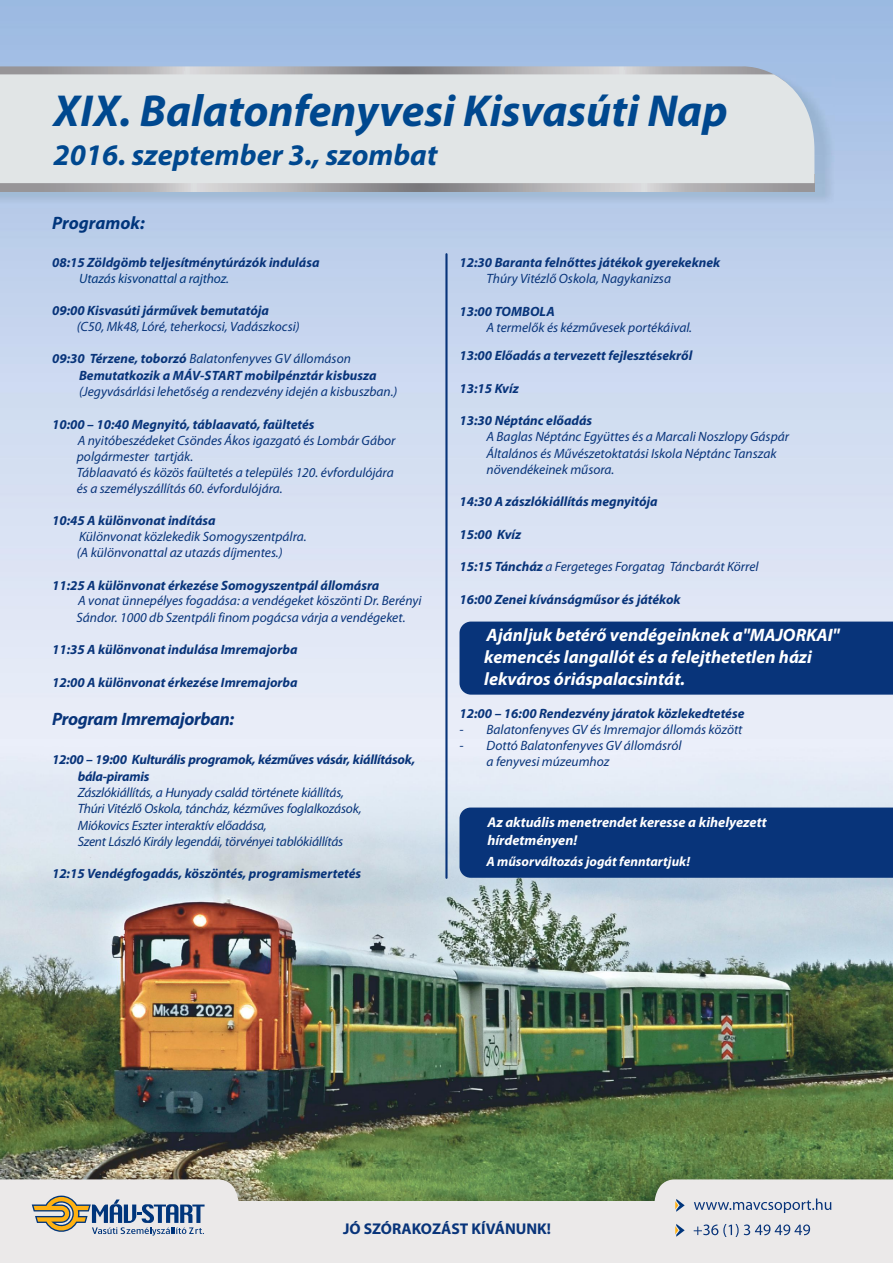
<style>
.page{position:relative;width:893px;height:1263px;background:#fff}
.page>*{position:absolute;margin:0;border:0;box-sizing:border-box;transform-origin:0 0}
.t1{font:italic 700 45px "Myriad Pro";color:#00488f}
.t2{font:italic 700 30px "Myriad Pro";color:#00488f}
.t3{font:italic 700 18px/22.3px "Myriad Pro";color:#fff}
.t4{font:italic 700 18px "Myriad Pro";letter-spacing:-.02em;color:#08347a}
.t5{font:italic 700 18px "Myriad Pro";color:#00357b}
.t6{font:700 15.6px "Myriad Pro";color:#08347a}
.t7{font:italic 700 14.25px/17.6px "Myriad Pro";color:#fff}
.t8{font:italic 13.5px/16.3px "Myriad Pro";color:#08347a}
.t9{font:italic 700 13.5px/16.7px "Myriad Pro";color:#08347a}
.t10{font:italic 13.5px/16.3px "Myriad Pro";letter-spacing:-.02em;color:#08347a}
.t11{font:italic 700 13.5px/16.7px "Myriad Pro";letter-spacing:-.02em;color:#08347a}
.t12{font:italic 700 13.5px "Myriad Pro";color:#fff}
.t13{font:italic 13.5px "Myriad Pro";letter-spacing:-.01em;color:#00357b}
.s1{font-weight:400}
.s2{font-weight:700}
</style>
<div class="page">
<img style="left:0;top:1069px;width:893px;height:101px">
<img style="left:0;top:0;width:893px;height:1069px">
<div style="left:459px;top:621px;width:434px;height:74px;background:#08347a"></div>
<div style="left:459px;top:807px;width:434px;height:71px;background:#08347a"></div>
<img style="left:0;top:70px;width:834px;height:135px">
<svg style="left:0;top:66px;width:787px;height:8px"></svg>
<svg style="left:0;top:183px;width:814px;height:8px"></svg>
<div style="left:0;top:74px;width:814px;height:109px;background:#e1e5e6"></div>
<img style="left:0;top:1170px;width:893px;height:31px">
<div style="left:0;top:1201px;width:893px;height:62px;background:#ebe9e9"></div>
<svg style="left:0;top:1179px;width:239px;height:57px"></svg>
<hr style="left:445px;top:254px;width:3px;height:624px;background:#08347a">
<svg style="left:654px;top:1179px;width:239px;height:58px"></svg>
<h1 class="t1" style="left:54px;top:92px;width:675px">XIX. Balatonfenyvesi Kisvasúti Nap</h1>
<h2 class="t2" style="left:53px;top:142px;width:385px">2016. szeptember 3., szombat</h2>
<h3 class="t5" style="left:52px;top:216px;width:94px">Programok:</h3>
<p class="t9" style="left:52px;top:255px;width:269px">08:15 Zöldgömb teljesítménytúrázók indulása</p>
<p class="t13" style="left:79px;top:273px;width:151px">Utazás kisvonattal a rajthoz.</p>
<p class="t9" style="left:52px;top:303px;width:218px">09:00 Kisvasúti járművek bemutatója</p>
<p class="t8" style="left:77px;top:319px;width:224px">(C50, Mk48, Lóré, teherkocsi, Vadászkocsi)</p>
<p class="t9" style="left:79px;top:352px;width:299px;text-indent:-27px">09:30 Térzene, toborzó <span class="s1">Balatonfenyves GV állomáson<br></span>Bemutatkozik a MÁV-START mobilpénztár kisbusza</p>
<p class="t8" style="left:79px;top:385px;width:320px">(Jegyvásárlási lehetőség a rendezvény idején a kisbuszban.)</p>
<p class="t9" style="left:52px;top:417px;width:264px">10:00 – 10:40 Megnyitó, táblaavató, faültetés</p>
<p class="t8" style="left:77px;top:433px;width:320px">A nyitóbeszédeket Csöndes Ákos igazgató és Lombár Gábor polgármester tartják.<br>Táblaavató és közös faültetés a település 120. évfordulójára és a személyszállítás 60. évfordulójára.</p>
<p class="t9" style="left:52px;top:513px;width:165px">10:45 A különvonat indítása</p>
<p class="t8" style="left:77px;top:529px;width:231px">Különvonat közlekedik Somogyszentpálra. (A különvonattal az utazás díjmentes.)</p>
<p class="t9" style="left:52px;top:578px;width:329px">11:25 A különvonat érkezése Somogyszentpál állomásra</p>
<p class="t8" style="left:76px;top:594px;width:347px">A vonat ünnepélyes fogadása: a vendégeket köszönti Dr. Berényi<br>Sándor. 1000 db Szentpáli finom pogácsa várja a vendégeket.</p>
<p class="t9" style="left:52px;top:642px;width:247px">11:35 A különvonat indulása Imremajorba</p>
<p class="t9" style="left:52px;top:675px;width:247px">12:00 A különvonat érkezése Imremajorba</p>
<h3 class="t4" style="left:52px;top:711px;width:184px">Program Imremajorban:</h3>
<p class="t11" style="left:78px;top:752px;width:339px;text-indent:-26px">12:00 – 19:00 Kulturális programok, kézműves vásár, kiállítások, bála-piramis</p>
<p class="t10" style="left:78px;top:786px;width:285px">Zászlókiállítás, a Hunyady család története kiállítás, Thúri Vitézlő Oskola, táncház, kézműves foglalkozások, Miókovics Eszter interaktív előadása,<br>Szent László Király legendái, törvényei tablókiállítás</p>
<p class="t9" style="left:52px;top:866px;width:311px">12:15 Vendégfogadás, köszöntés, programismertetés</p>
<p class="t9" style="left:459px;top:255px;width:262px">12:30 Baranta felnőttes játékok gyerekeknek</p>
<p class="t8" style="left:486px;top:272px;width:186px">Thúry Vitézlő Oskola, Nagykanizsa</p>
<p class="t9" style="left:459px;top:304px;width:97px">13:00 TOMBOLA</p>
<p class="t8" style="left:486px;top:320px;width:207px">A termelők és kézművesek portékáival.</p>
<p class="t9" style="left:459px;top:348px;width:234px">13:00 Előadás a tervezett fejlesztésekről</p>
<p class="t9" style="left:459px;top:381px;width:61px">13:15 Kvíz</p>
<p class="t9" style="left:459px;top:413px;width:134px">13:30 Néptánc előadás</p>
<p class="t8" style="left:486px;top:430px;width:304px">A Baglas Néptánc Együttes és a Marcali Noszlopy Gáspár<br>Általános és Művészetoktatási Iskola Néptánc Tanszak növendékeinek műsora.</p>
<p class="t9" style="left:459px;top:495px;width:200px">14:30 A zászlókiállítás megnyitója</p>
<p class="t9" style="left:459px;top:527px;width:63px">15:00 Kvíz</p>
<p class="t8" style="left:459px;top:560px;width:301px"><span class="s2">15:15 Táncház</span> a Fergeteges Forgatag Táncbarát Körrel</p>
<p class="t9" style="left:459px;top:592px;width:223px">16:00 Zenei kívánságműsor és játékok</p>
<h3 class="t3" style="left:484px;top:625px;width:357px">Ajánljuk betérő vendégeinknek a"MAJORKAI" kemencés langallót és a felejthetetlen házi lekváros óriáspalacsintát.</h3>
<p class="t9" style="left:459px;top:707px;width:286px">12:00 – 16:00 Rendezvény járatok közlekedtetése</p>
<p class="t8" style="left:459px;top:723px;width:285px">- Balatonfenyves GV és Imremajor állomás között</p>
<p class="t8" style="left:486px;top:739px;width:196px;line-height:15.8px;text-indent:-27px">- Dottó Balatonfenyves GV állomásról a fenyvesi múzeumhoz</p>
<p class="t7" style="left:487px;top:815px;width:281px">Az aktuális menetrendet keresse a kihelyezett hírdetményen!</p>
<p class="t12" style="left:486px;top:856px;width:205px">A műsorváltozás jogát fenntartjuk!</p>
<p class="t6" style="left:343px;top:1222px;width:209px">JÓ SZÓRAKOZÁST KÍVÁNUNK!</p>
</div>
